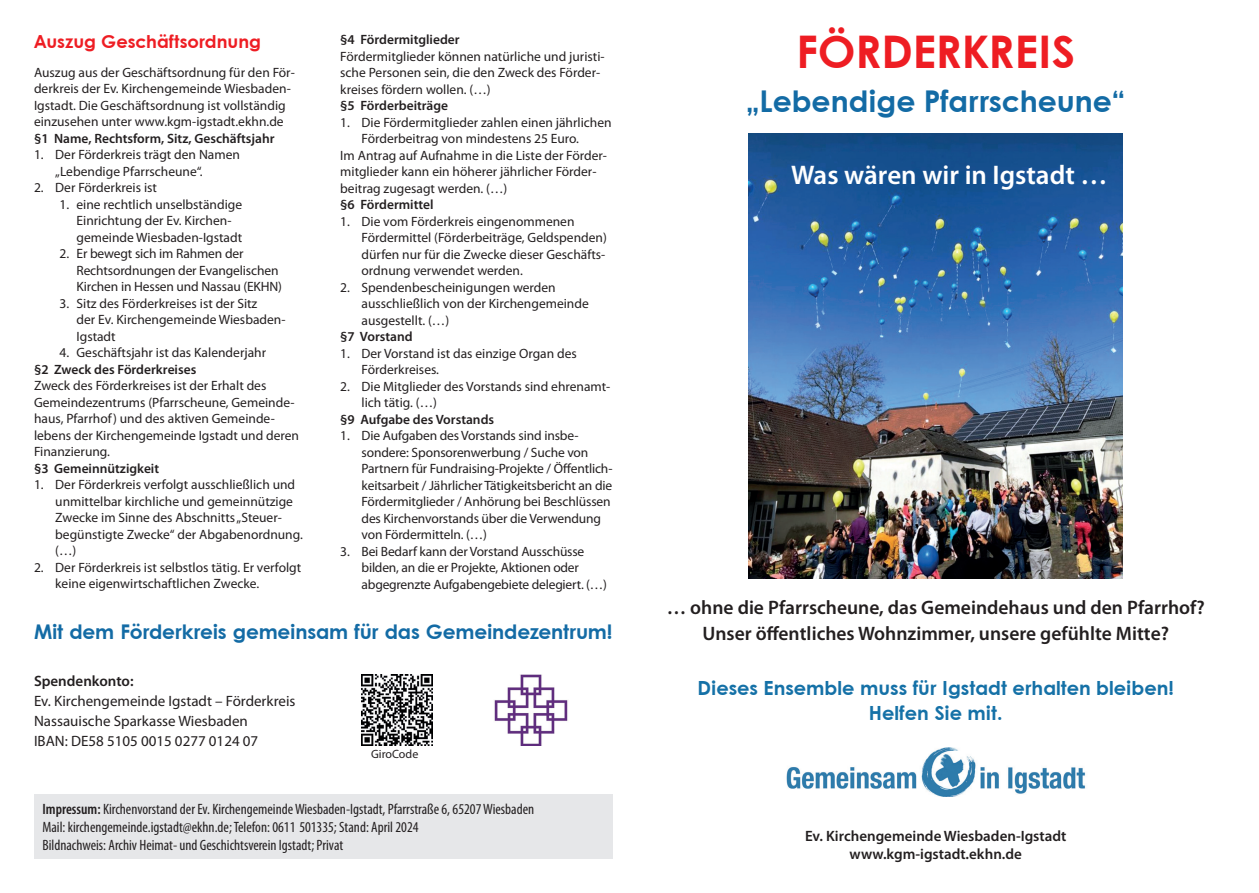
<style>
.page{position:relative;width:1259px;height:893px;background:#fff}
.page>*{position:absolute;margin:0;border:0;box-sizing:border-box;transform-origin:0 0}
.t1{font:700 45px "Century Gothic Paneuropean";color:#ee1d23}
.t2{font:700 30px "Century Gothic Paneuropean";color:#136ba5}
.t3{font:600 27px "Myriad Pro";color:#fff}
.t4{font:700 20.25px "Century Gothic Paneuropean";letter-spacing:-.01em;color:#136ba5}
.t5{font:600 19.5px/25.5px "Myriad Pro";color:#231f20;text-align:center}
.t6{font:700 19.5px/25.5px "Century Gothic Paneuropean";color:#1571a7;text-align:center}
.t7{font:700 18px "Century Gothic Paneuropean";color:#ee1d23}
.t8{font:condensed 15px/18px "Myriad Pro";color:#231f20}
.t9{font:15px/20.1px "Myriad Pro";color:#231f20}
.t10{font:600 15px/18px "Myriad Pro";color:#231f20;text-align:center}
.t11{font:13.5px/16.5px "Myriad Pro";color:#231f20}
.t12{font:600 13.5px "Myriad Pro";color:#231f20}
.t13{font:12px "Myriad Pro";color:#231f20}
.s1{font-weight:600}
</style>
<div class="page">
<img style="left:748px;top:134px;width:374px;height:444px">
<img style="left:786px;top:747px;width:300px;height:50px">
<div style="left:34px;top:795px;width:578px;height:64px;background:#e6e7e9"></div>
<img style="left:494px;top:675px;width:74px;height:71px">
<img style="left:362px;top:675px;width:71px;height:71px">
<h3 class="t7" style="left:34px;top:34px;width:229px">Auszug Geschäftsordnung</h3>
<p class="t11" style="left:34px;top:65px;width:262px">Auszug aus der Geschäftsordnung für den För&shy;derkreis der Ev. Kirchengemeinde Wiesbaden-Igstadt. Die Geschäftsordnung ist vollständig einzusehen unter www.kgm-igstadt.ekhn.de</p>
<p class="t12" style="left:34px;top:133px;width:242px">§1 Name, Rechtsform, Sitz, Geschäftsjahr</p>
<p class="t11" style="left:55px;top:148px;width:186px;text-indent:-21px">1. Der Förderkreis trägt den Namen „Lebendige Pfarrscheune“.</p>
<p class="t11" style="left:34px;top:181px;width:124px">2. Der Förderkreis ist</p>
<p class="t11" style="left:77px;top:197px;width:167px;text-indent:-17px">1. eine rechtlich unselbständige<br>Einrichtung der Ev. Kirchen&shy;gemeinde Wiesbaden-Igstadt</p>
<p class="t11" style="left:77px;top:247px;width:207px;text-indent:-17px">2. Er bewegt sich im Rahmen der<br>Rechtsordnungen der Evangelischen<br>Kirchen in Hessen und Nassau (EKHN)</p>
<p class="t11" style="left:77px;top:296px;width:210px;text-indent:-17px">3. Sitz des Förderkreises ist der Sitz<br>der Ev. Kirchengemeinde Wiesbaden-<br>Igstadt</p>
<p class="t11" style="left:60px;top:346px;width:208px">4. Geschäftsjahr ist das Kalenderjahr</p>
<p class="t12" style="left:34px;top:364px;width:164px">§2 Zweck des Förderkreises</p>
<p class="t11" style="left:34px;top:379px;width:267px">Zweck des Förderkreises ist der Erhalt des Gemeindezentrums (Pfarrscheune, Gemeinde&shy;haus, Pfarrhof) und des aktiven Gemeinde&shy;lebens der Kirchengemeinde Igstadt und deren Finanzierung.</p>
<p class="t12" style="left:34px;top:463px;width:127px">§3 Gemeinnützigkeit</p>
<p class="t11" style="left:55px;top:478px;width:249px;text-indent:-21px">1. Der Förderkreis verfolgt ausschließlich und unmittelbar kirchliche und gemeinnützige Zwecke im Sinne des Abschnitts „Steuer&shy;begünstigte Zwecke“ der Abgabenordnung. (…)</p>
<p class="t11" style="left:55px;top:560px;width:247px;text-indent:-21px">2. Der Förderkreis ist selbstlos tätig. Er verfolgt keine eigenwirtschaftlichen Zwecke.</p>
<p class="t12" style="left:340px;top:34px;width:121px">§4 Fördermitglieder</p>
<p class="t11" style="left:340px;top:49px;width:266px">Fördermitglieder können natürliche und juristi&shy;sche Personen sein, die den Zweck des Förder&shy;kreises fördern wollen. (…)</p>
<p class="t12" style="left:340px;top:100px;width:109px">§5 Förderbeiträge</p>
<p class="t11" style="left:340px;top:115px;width:273px">1. Die Fördermitglieder zahlen einen jährlichen</p>
<p class="t11" style="left:361px;top:131px;width:219px">Förderbeitrag von mindestens 25 Euro.</p>
<p class="t11" style="left:340px;top:148px;width:268px">Im Antrag auf Aufnahme in die Liste der Förder-</p>
<p class="t11" style="left:340px;top:164px;width:258px">mitglieder kann ein höherer jährlicher Förder-</p>
<p class="t11" style="left:340px;top:181px;width:169px">beitrag zugesagt werden. (…)</p>
<p class="t12" style="left:340px;top:199px;width:95px">§6 Fördermittel</p>
<p class="t11" style="left:361px;top:214px;width:247px;text-indent:-21px">1. Die vom Förderkreis eingenommenen Fördermittel (Förderbeiträge, Geldspenden) dürfen nur für die Zwecke dieser Geschäfts&shy;ordnung verwendet werden.</p>
<p class="t11" style="left:361px;top:280px;width:229px;text-indent:-21px">2. Spendenbescheinigungen werden ausschließlich von der Kirchengemeinde ausgestellt. (…)</p>
<p class="t12" style="left:340px;top:331px;width:74px">§7 Vorstand</p>
<p class="t11" style="left:361px;top:346px;width:217px;text-indent:-21px">1. Der Vorstand ist das einzige Organ des<br>Förderkreises.</p>
<p class="t11" style="left:361px;top:379px;width:250px;text-indent:-21px">2. Die Mitglieder des Vorstands sind ehrenamt&shy;lich tätig. (…)</p>
<p class="t12" style="left:340px;top:414px;width:155px">§9 Aufgabe des Vorstands</p>
<p class="t11" style="left:361px;top:428px;width:252px;text-indent:-21px">1. Die Aufgaben des Vorstands sind insbe-<br>son dere: Sponsorenwerbung / Suche von Partnern für Fundraising-Projekte / Öffentlich&shy;keitsarbeit / Jährlicher Tätigkeitsbericht an die Fördermitglieder / Anhörung bei Beschlüssen des Kirchenvorstands über die Verwendung von Fördermitteln. (…)</p>
<p class="t11" style="left:361px;top:544px;width:247px;text-indent:-21px">3. Bei Bedarf kann der Vorstand Aus schüsse bilden, an die er Projekte, Aktionen oder abgegrenzte Aufgabengebiete delegiert. (…)</p>
<h3 class="t4" style="left:34px;top:623px;width:580px">Mit dem Förderkreis gemeinsam für das Gemeindezentrum!</h3>
<p class="t10" style="left:34px;top:673px;width:101px">Spendenkonto:</p>
<p class="t9" style="left:34px;top:692px;width:263px">Ev. Kirchengemeinde Igstadt – Förderkreis<br>Nassauische Sparkasse Wiesbaden<br>IBAN: DE58 5105 0015 0277 0124 07</p>
<p class="t13" style="left:371px;top:749px;width:49px">GiroCode</p>
<p class="t8" style="left:43px;top:802px;width:493px"><span class="s1">Impressum:</span> Kirchenvorstand der Ev. Kirchengemeinde Wiesbaden-Igstadt, Pfarrstraße 6, 65207 Wiesbaden<br>Mail: kirchengemeinde.igstadt@ekhn.de; Telefon: 0611 501335; Stand: April 2024<br>Bildnachweis: Archiv Heimat- und Geschichtsverein Igstadt; Privat</p>
<h1 class="t1" style="left:796px;top:34px;width:280px">FÖRDERKREIS</h1>
<h2 class="t2" style="left:746px;top:90px;width:380px">„Lebendige Pfarrscheune“</h2>
<h3 class="t3" style="left:791px;top:164px;width:318px">Was wären wir in Igstadt …</h3>
<h3 class="t5" style="left:666px;top:596px;width:539px">… ohne die Pfarrscheune, das Gemeindehaus und den Pfarrhof?<br>Unser öffentliches Wohnzimmer, unsere gefühlte Mitte?</h3>
<h3 class="t6" style="left:697px;top:677px;width:478px">Dieses Ensemble muss für Igstadt erhalten bleiben!<br>Helfen Sie mit.</h3>
<p class="t10" style="left:805px;top:828px;width:263px">Ev. Kirchengemeinde Wiesbaden-Igstadt www.kgm-igstadt.ekhn.de</p>
</div>
